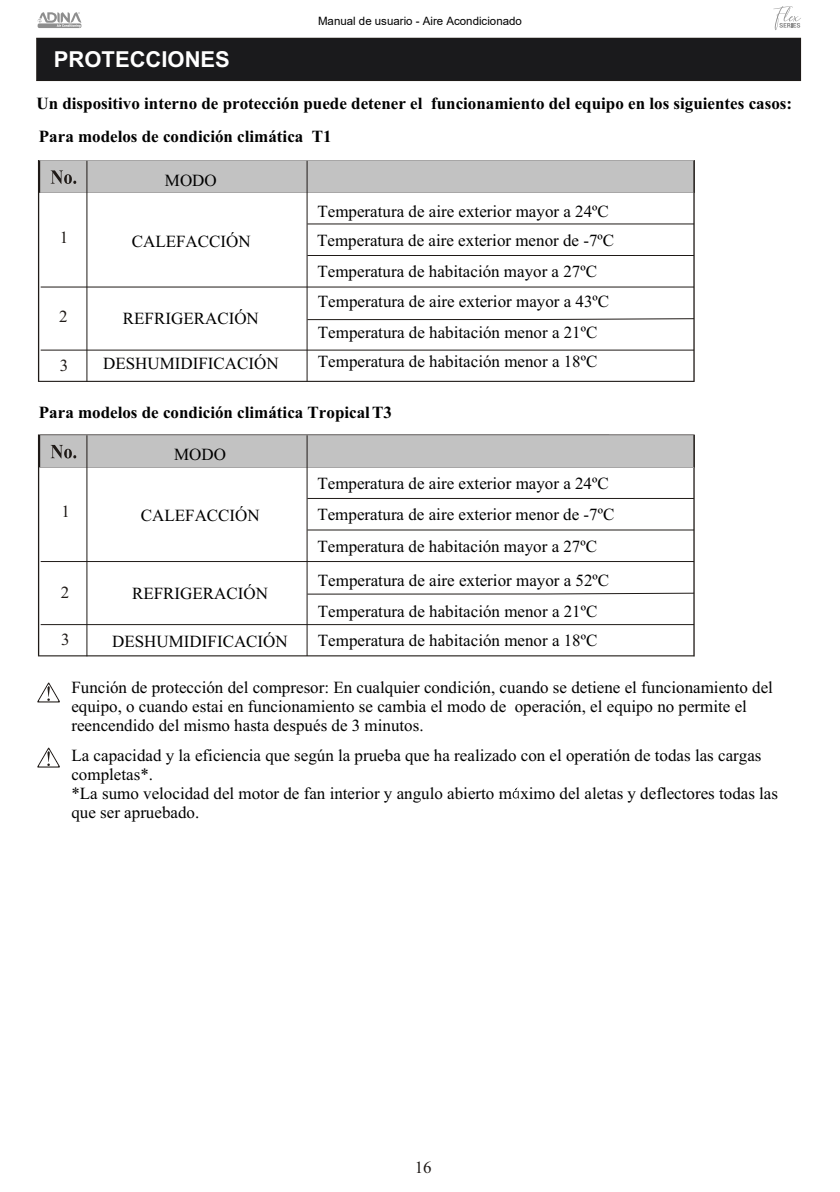
<style>
.page{position:relative;width:840px;height:1192px;background:#fff}
.page>*{position:absolute;margin:0;border:0;box-sizing:border-box;transform-origin:0 0}
.t1{font:700 22px "Arial TUR";color:#fff}
.t2{font:17px/18.8px "Times New Roman TUR";color:#000}
.t3{font:700 17px "Times New Roman TUR";color:#000}
.t4{font:17px "Times New Roman";color:#1f1a17}
.t5{font:11.4px "Arial";color:#000}
</style>
<div class="page">
<div style="left:38px;top:23px;width:43px;height:5px;background:#8e8e8e;border-radius:2px"></div>
<svg style="left:37px;top:12px;width:44px;height:15px"></svg>
<svg style="left:773px;top:6px;width:28px;height:24px"></svg>
<svg style="left:38px;top:160px;width:657px;height:222px"></svg>
<hr style="left:307px;top:161px;width:1px;height:220px;background:#1f1a17">
<hr style="left:87px;top:161px;width:1px;height:221px;background:#1f1a17">
<svg style="left:38px;top:435px;width:657px;height:221px"></svg>
<hr style="left:307px;top:435px;width:1px;height:221px;background:#1f1a17">
<hr style="left:87px;top:435px;width:1px;height:221px;background:#1f1a17">
<div style="left:37px;top:38px;width:764px;height:43px;background:#1a1a1c"></div>
<svg style="left:37px;top:682px;width:23px;height:20px"></svg>
<svg style="left:37px;top:747px;width:23px;height:21px"></svg>
<svg style="left:513px;top:788px;width:6px;height:10px"></svg>
<p class="t1" style="left:54px;top:46px;width:178px">PROTECCIONES</p>
<p class="t5" style="left:318px;top:13px;width:205px">Manual de usuario - Aire Acondicionado</p>
<p class="t3" style="left:36px;top:93px;width:757px">Un dispositivo interno de protección puede detener el funcionamiento del equipo en los siguientes casos:</p>
<p class="t3" style="left:39px;top:127px;width:294px">Para modelos de condición climática T1</p>
<p class="t2" style="left:165px;top:171px;width:53px">MODO</p>
<p class="t4" style="left:60px;top:227px;width:10px">1</p>
<p class="t2" style="left:132px;top:232px;width:120px">CALEFACCIÓN</p>
<p class="t2" style="left:317px;top:196px;width:299px;line-height:29.4px">Temperatura de aire exterior mayor a 24ºC<br>Temperatura de aire exterior menor de -7ºC</p>
<p class="t2" style="left:318px;top:262px;width:281px">Temperatura de habitación mayor a 27ºC</p>
<p class="t4" style="left:59px;top:306px;width:10px">2</p>
<p class="t2" style="left:123px;top:309px;width:137px">REFRIGERACIÓN</p>
<p class="t2" style="left:318px;top:285px;width:293px;line-height:31.2px">Temperatura de aire exterior mayor a 43ºC<br>Temperatura de habitación menor a 21ºC</p>
<p class="t4" style="left:60px;top:355px;width:10px">3</p>
<p class="t2" style="left:103px;top:354px;width:177px">DESHUMIDIFICACIÓN</p>
<p class="t2" style="left:318px;top:352px;width:281px">Temperatura de habitación menor a 18ºC</p>
<p class="t3" style="left:39px;top:402px;width:354px">Para modelos de condición climática Tropical T3</p>
<p class="t4" style="left:62px;top:502px;width:10px">1</p>
<p class="t4" style="left:61px;top:582px;width:10px">2</p>
<p class="t4" style="left:61px;top:630px;width:10px">3</p>
<p class="t2" style="left:174px;top:445px;width:53px">MODO</p>
<p class="t2" style="left:141px;top:506px;width:120px">CALEFACCIÓN</p>
<p class="t2" style="left:317px;top:467px;width:299px;line-height:31.6px">Temperatura de aire exterior mayor a 24ºC<br>Temperatura de aire exterior menor de -7ºC<br>Temperatura de habitación mayor a 27ºC</p>
<p class="t2" style="left:132px;top:584px;width:137px">REFRIGERACIÓN</p>
<p class="t2" style="left:318px;top:564px;width:293px;line-height:31.2px">Temperatura de aire exterior mayor a 52ºC<br>Temperatura de habitación menor a 21ºC</p>
<p class="t2" style="left:112px;top:631px;width:177px">DESHUMIDIFICACIÓN</p>
<p class="t2" style="left:318px;top:631px;width:281px">Temperatura de habitación menor a 18ºC</p>
<p class="t2" style="left:71px;top:678px;width:703px">Función de protección del compresor: En cualquier condición, cuando se detiene el funcionamiento del equipo, o cuando estai en funcionamiento se cambia el modo de operación, el equipo no permite el reencendido del mismo hasta después de 3 minutos.</p>
<p class="t2" style="left:71px;top:746px;width:708px">La capacidad y la eficiencia que según la prueba que ha realizado con el operatión de todas las cargas completas*.<br>*La sumo velocidad del motor de fan interior y angulo abierto m ximo del aletas y deflectores todas las que ser apruebado.</p>
<p class="t4" style="left:415px;top:1157px;width:18px">16</p>
</div>
